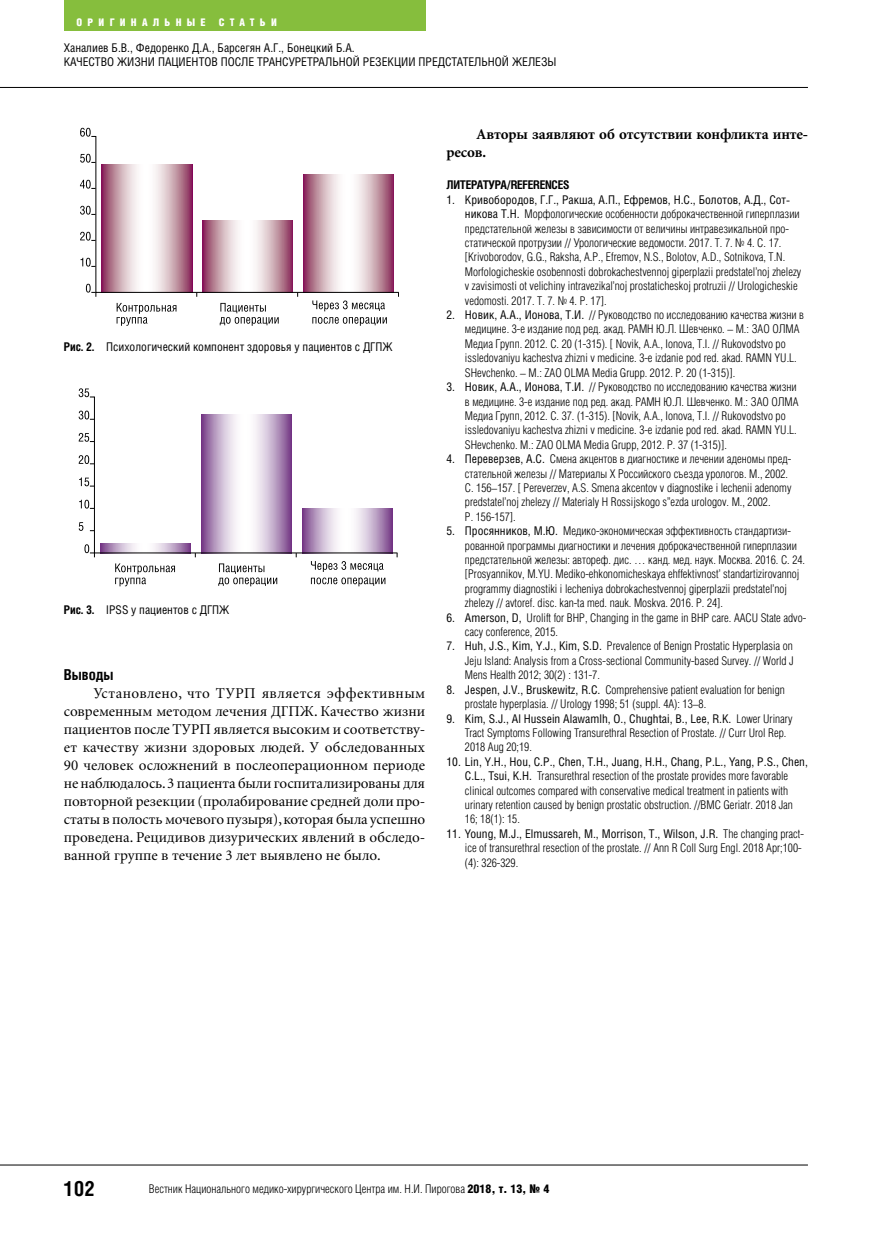
<style>
.page{position:relative;width:893px;height:1234px;background:#fff}
.page>*{position:absolute;margin:0;border:0;box-sizing:border-box;transform-origin:0 0}
.t1{font:700 21px "Helios Cond";color:#000}
.main_text{font:15px/18px "Minion Cyr";color:#000;text-align:justify}
.main_text-2{font:700 15px/18px "Minion Cyr";letter-spacing:-.01em;color:#000}
.text_title{font:700 15px "Helios Cond";color:#000}
.literature{font:300 12px/14.4px "Helios Cond";color:#000}
.ris_name{font:12px/14.4px "Helios Cond";color:#000}
.literature-2{font:700 12px "Helios Cond";letter-spacing:-.02em;color:#000}
.t2{font:900 10.5px "Helios Cond";letter-spacing:.5em;color:#fff}
.s1{font-weight:700}
.s2{font-weight:400}
.s3{font-weight:900}
</style>
<div class="page">
<hr style="left:0;top:1164px;width:808px;height:1px;background:#000">
<hr style="left:0;top:87px;width:808px;height:1px;background:#000">
<div style="left:64px;top:0;width:361px;height:30px;background:#86be3d"></div>
<svg style="left:91px;top:135px;width:308px;height:158px"></svg>
<svg style="left:80px;top:128px;width:11px;height:9px"></svg>
<svg style="left:80px;top:154px;width:16px;height:9px"></svg>
<svg style="left:80px;top:180px;width:16px;height:9px"></svg>
<svg style="left:80px;top:206px;width:16px;height:9px"></svg>
<svg style="left:80px;top:232px;width:16px;height:9px"></svg>
<svg style="left:80px;top:258px;width:16px;height:9px"></svg>
<svg style="left:86px;top:284px;width:10px;height:13px"></svg>
<svg style="left:117px;top:303px;width:59px;height:23px"></svg>
<svg style="left:220px;top:303px;width:59px;height:23px"></svg>
<svg style="left:312px;top:300px;width:73px;height:11px"></svg>
<svg style="left:312px;top:317px;width:75px;height:9px"></svg>
<svg style="left:89px;top:396px;width:308px;height:157px"></svg>
<svg style="left:79px;top:388px;width:10px;height:9px"></svg>
<svg style="left:79px;top:410px;width:15px;height:10px"></svg>
<svg style="left:79px;top:433px;width:15px;height:9px"></svg>
<svg style="left:79px;top:455px;width:15px;height:9px"></svg>
<svg style="left:79px;top:477px;width:15px;height:9px"></svg>
<svg style="left:79px;top:499px;width:15px;height:10px"></svg>
<svg style="left:79px;top:522px;width:4px;height:8px"></svg>
<svg style="left:84px;top:544px;width:11px;height:13px"></svg>
<svg style="left:115px;top:563px;width:60px;height:23px"></svg>
<svg style="left:218px;top:563px;width:59px;height:23px"></svg>
<svg style="left:311px;top:561px;width:74px;height:25px"></svg>
<p class="t2" style="left:77px;top:16px;width:130px">ОРИГИНАЛЬНЫЕ</p>
<p class="t2" style="left:219px;top:16px;width:60px">СТАТЬИ</p>
<p class="ris_name" style="left:64px;top:40px;width:494px">Ханалиев Б.В., Федоренко Д.А., Барсегян А.Г., Бонецкий Б.А.<br>КАЧЕСТВО ЖИЗНИ ПАЦИЕНТОВ ПОСЛЕ ТРАНСУРЕТРАЛЬНОЙ РЕЗЕКЦИИ ПРЕДСТАТЕЛЬНОЙ ЖЕЛЕЗЫ</p>
<p class="ris_name" style="left:64px;top:339px;width:330px"><span class="s1">Рис. 2.</span> Психологический компонент здоровья у пациентов с ДГПЖ</p>
<p class="ris_name" style="left:64px;top:602px;width:167px"><span class="s1">Рис. 3.</span> IPSS у пациентов с ДГПЖ</p>
<p class="text_title" style="left:64px;top:665px;width:51px">Выводы</p>
<p class="main_text" style="left:64px;top:684px;width:363px;text-indent:30px">Установлено, что ТУРП является эффективным современным методом лечения ДГПЖ. Качество жизни пациентов после ТУРП является высоким и соответству&shy;ет качеству жизни здоровых людей. У обследованных 90 человек осложнений в послеоперационном периоде не наблюдалось. 3 пациента были госпитализированы для повторной резекции (пролабирование средней доли про&shy;статы в полость мочевого пузыря), которая была успешно проведена. Рецидивов дизурических явлений в обследо&shy;ванной группе в течение 3 лет выявлено не было.</p>
<p class="main_text-2" style="left:446px;top:125px;width:363px;text-indent:30px">Авторы заявляют об отсутствии конфликта инте&shy;ресов.</p>
<p class="literature-2" style="left:446px;top:178px;width:124px">ЛИТЕРАТУРА/REFERENCES</p>
<p class="literature" style="left:465px;top:192px;width:338px;text-indent:-18px"><span class="s2">1. Кривобородов, Г.Г., Ракша, А.П., Ефремов, Н.С., Болотов, А.Д., Сот&shy;никова Т.Н.</span> Морфологические особенности доброкачественной гиперплазии предстательной железы в зависимости от величины интравезикальной про&shy;статической протрузии // Урологические ведомости. 2017. Т. 7. № 4. С. 17. [Krivoborodov, G.G., Raksha, A.P., Efremov, N.S., Bolotov, A.D., Sotnikova, T.N.<br>Morfologicheskie osobennosti dobrokachestvennoj giperplazii predstatel’noj zhelezy v zavisimosti ot velichiny intravezikal’noj prostaticheskoj protruzii // Urologicheskie vedomosti. 2017. T. 7. № 4. P. 17].</p>
<p class="literature" style="left:465px;top:307px;width:341px;text-indent:-18px"><span class="s2">2. Новик, А.А., Ионова, Т.И.</span> // Руководство по исследованию качества жизни в медицине. 3-е издание под ред. акад. РАМН Ю.Л. Шевченко. – М.: ЗАО ОЛМА Медиа Групп. 2012. С. 20 (1-315). [ Novik, A.A., Ionova, T.I. // Rukovodstvo po issledovaniyu kachestva zhizni v medicine. 3-e izdanie pod red. akad. RAMN YU.L.<br>SHevchenko. – M.: ZAO OLMA Media Grupp. 2012. P. 20 (1-315)].</p>
<p class="literature" style="left:465px;top:379px;width:335px;text-indent:-18px"><span class="s2">3. Новик, А.А., Ионова, Т.И.</span> // Руководство по исследованию качества жизни в медицине. 3-е издание под ред. акад. РАМН Ю.Л. Шевченко. М.: ЗАО ОЛМА Медиа Групп, 2012. C. 37. (1-315). [Novik, A.A., Ionova, T.I. // Rukovodstvo po issledovaniyu kachestva zhizni v medicine. 3-e izdanie pod red. akad. RAMN YU.L.<br>SHevchenko. M.: ZAO OLMA Media Grupp, 2012. P. 37 (1-315)].</p>
<p class="literature" style="left:465px;top:451px;width:328px;text-indent:-18px"><span class="s2">4. Переверзев, А.С.</span> Смена акцентов в диагностике и лечении аденомы пред&shy;стательной железы // Материалы Х Российского съезда урологов. М., 2002.<br>С. 156–157. [ Pereverzev, A.S. Smena akcentov v diagnostike i lechenii adenomy predstatel’noj zhelezy // Materialy H Rossijskogo s”ezda urologov. M., 2002.<br>P. 156-157].</p>
<p class="literature" style="left:465px;top:523px;width:342px;text-indent:-18px"><span class="s2">5. Просянников, М.Ю.</span> Медико-экономическая эффективность стандартизи&shy;рованной программы диагностики и лечения доброкачественной гиперплазии предстательной железы: автореф. дис. … канд. мед. наук. Москва. 2016. С. 24. [Prosyannikov, M.YU. Mediko-ehkonomicheskaya ehffektivnost’ standartizirovannoj programmy diagnostiki i lecheniya dobrokachestvennoj giperplazii predstatel’noj zhelezy // avtoref. disc. kan-ta med. nauk. Moskva. 2016. P. 24].</p>
<p class="literature" style="left:465px;top:610px;width:343px;text-indent:-18px"><span class="s2">6. Amerson, D,</span> Urolift for BHP, Changing in the game in BHP care. AACU State advo&shy;cacy conference, 2015.</p>
<p class="literature" style="left:465px;top:639px;width:330px;text-align:justify;text-indent:-18px"><span class="s2">7. Huh, J.S., Kim, Y.J., Kim, S.D.</span> Prevalence of Benign Prostatic Hyperplasia on Jeju Island: Analysis from a Cross-sectional Community-based Survey. // World J Mens Health 2012; 30(2) : 131-7.</p>
<p class="literature" style="left:465px;top:682px;width:321px;text-indent:-18px"><span class="s2">8. Jespen, J.V., Bruskewitz, R.C.</span> Comprehensive patient evaluation for benign prostate hyperplasia. // Urology 1998; 51 (suppl. 4A): 13–8.</p>
<p class="literature" style="left:465px;top:711px;width:329px;text-indent:-18px"><span class="s2">9. Kim, S.J., Al Hussein Alawamlh, O., Chughtai, B., Lee, R.K.</span> Lower Urinary<br>Tract Symptoms Following Transurethral Resection of Prostate. // Curr Urol Rep.<br>2018 Aug 20;19.</p>
<p class="literature" style="left:465px;top:754px;width:344px;text-indent:-18px"><span class="s2">10. Lin, Y.H., Hou, C.P., Chen, T.H., Juang, H.H., Chang, P.L., Yang, P.S., Chen, C.L., Tsui, K.H.</span> Transurethral resection of the prostate provides more favorable clinical outcomes compared with conservative medical treatment in patients with urinary retention caused by benign prostatic obstruction. //BMC Geriatr. 2018 Jan 16; 18(1): 15.</p>
<p class="literature" style="left:465px;top:826px;width:340px;text-indent:-18px"><span class="s2">11. Young, M.J., Elmussareh, M., Morrison, T., Wilson, J.R.</span> The changing pract&shy;ice of transurethral resection of the prostate. // Ann R Coll Surg Engl. 2018 Apr;100- (4): 326-329.</p>
<h1 class="t1" style="left:64px;top:1175px;width:33px">102</h1>
<p class="literature" style="left:149px;top:1180px;width:402px">Вестник Национального медико-хирургического Центра им. Н.И. Пирогова <span class="s3">2018, т. 13, № 4</span></p>
</div>
